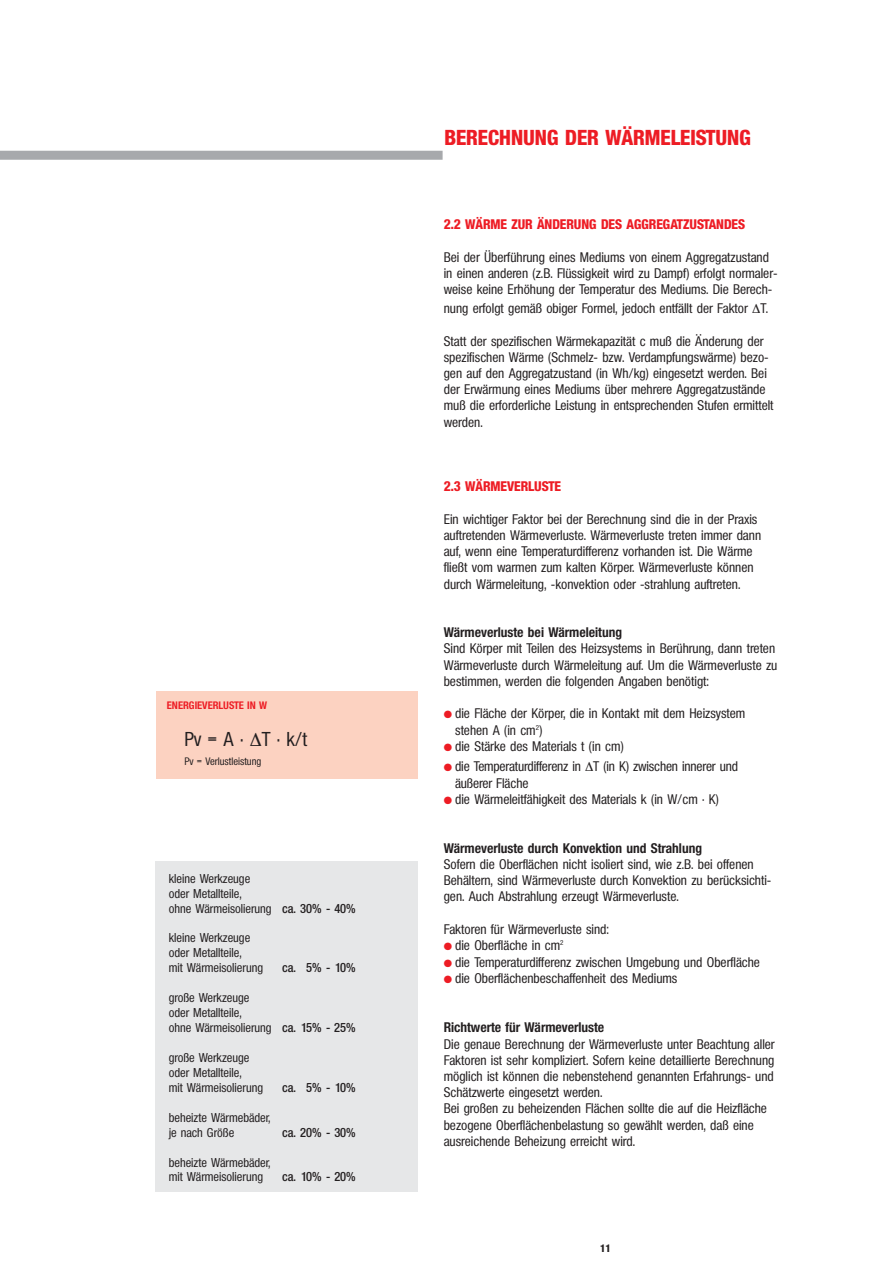
<style>
.page{position:relative;width:893px;height:1263px;background:#fff}
.page>*{position:absolute;margin:0;border:0;box-sizing:border-box;transform-origin:0 0}
.t1{font:800 21px "Colnova";color:#ed1c24}
.t2{font:500 19.5px "Colnova";color:#231f20}
.t3{font:500 13.5px/16.2px "Colnova";color:#231f20}
.t4{font:700 13.5px "Colnova";color:#231f20}
.t5{font:800 13.5px "Colnova";color:#ed1c24}
.t6{font:500 12.45px/15px "Colnova";color:#231f20}
.t7{font:600 12.45px "Colnova";color:#231f20}
.t8{font:500 10.5px "Colnova";color:#231f20}
.t9{font:700 10.5px "Colnova";color:#ed1c24}
.t10{font:800 10.5px "Colnova";color:#231f20}
.s1{font-family:"Olnova";font-stretch:condensed}
.s2{font-weight:600}
.s3{color:#ed1c24}
</style>
<div class="page">
<div style="left:0;top:151px;width:443px;height:9px;background:#a7a9ac"></div>
<div style="left:156px;top:861px;width:262px;height:331px;background:#e6e7e8"></div>
<div style="left:156px;top:692px;width:262px;height:87px;background:#fcd2c1"></div>
<p class="t9" style="left:167px;top:702px;width:102px">ENERGIEVERLUSTE IN W</p>
<h2 class="t2" style="left:184px;top:732px;width:124px">Pv = A · <span class="s1">Δ</span>T · k/t</h2>
<p class="t8" style="left:184px;top:758px;width:78px">Pv = Verlustleistung</p>
<p class="t6" style="left:169px;top:872px;width:189px">kleine Werkzeuge<br>oder Metallteile,<br>ohne Wärmeisolierung <span class="s2">ca. 30% - 40%</span></p>
<p class="t6" style="left:169px;top:932px;width:96px">kleine Werkzeuge oder Metallteile,<br>mit Wärmeisolierung</p>
<p class="t7" style="left:282px;top:963px;width:75px">ca. 5% - 10%</p>
<p class="t6" style="left:169px;top:991px;width:189px">große Werkzeuge<br>oder Metallteile,<br>ohne Wärmeisolierung <span class="s2">ca. 15% - 25%</span></p>
<p class="t6" style="left:169px;top:1051px;width:96px">große Werkzeuge oder Metallteile,<br>mit Wärmeisolierung</p>
<p class="t7" style="left:282px;top:1083px;width:75px">ca. 5% - 10%</p>
<p class="t6" style="left:169px;top:1111px;width:103px">beheizte Wärmebäder, je nach Größe</p>
<p class="t6" style="left:169px;top:1156px;width:103px">beheizte Wärmebäder, mit Wärmeisolierung</p>
<p class="t7" style="left:282px;top:1128px;width:75px">ca. 20% - 30%</p>
<p class="t7" style="left:282px;top:1172px;width:75px">ca. 10% - 20%</p>
<h1 class="t1" style="left:444px;top:130px;width:308px">BERECHNUNG DER WÄRMELEISTUNG</h1>
<p class="t5" style="left:444px;top:219px;width:303px">2.2 WÄRME ZUR ÄNDERUNG DES AGGREGATZUSTANDES</p>
<p class="t3" style="left:444px;top:250px;width:335px">Bei der Überführung eines Mediums von einem Aggregatzustand in einen anderen (z.B. Flüssigkeit wird zu Dampf) erfolgt normaler&shy;weise keine Erhöhung der Temperatur des Mediums. Die Berech -</p>
<p class="t3" style="left:444px;top:302px;width:326px">nung erfolgt gemäß obiger Formel, jedoch entfällt der Faktor <span class="s1">Δ</span>T.</p>
<p class="t3" style="left:444px;top:334px;width:331px">Statt der spezifischen Wärmekapazität c muß die Änderung der spezifischen Wärme (Schmelz- bzw. Verdampfungswärme) bezo&shy;gen auf den Aggregatzustand (in Wh/kg) eingesetzt werden. Bei der Erwärmung eines Mediums über mehrere Aggregatzustände muß die erforderliche Leistung in entsprechenden Stufen ermittelt werden.</p>
<p class="t5" style="left:444px;top:482px;width:119px">2.3 WÄRMEVERLUSTE</p>
<p class="t3" style="left:444px;top:512px;width:319px">Ein wichtiger Faktor bei der Berechnung sind die in der Praxis auftretenden Wärmeverluste. Wärmeverluste treten immer dann auf, wenn eine Temperaturdifferenz vorhanden ist. Die Wärme fließt vom warmen zum kalten Körper. Wärmeverluste können durch Wärmeleitung, -konvektion oder -strahlung auftreten.</p>
<p class="t4" style="left:444px;top:627px;width:180px">Wärmeverluste bei Wärmeleitung</p>
<p class="t3" style="left:444px;top:642px;width:335px">Sind Körper mit Teilen des Heizsystems in Berührung, dann treten<br>Wärmeverluste durch Wärmeleitung auf. Um die Wärmeverluste zu bestimmen, werden die folgenden Angaben benötigt:</p>
<p class="t3" style="left:455px;top:706px;width:292px;line-height:16.6px;text-indent:-11px"><span class="s3">●</span> die Fläche der Körper, die in Kontakt mit dem Heizsystem stehen A (in cm<sup>2</sup>)</p>
<p class="t3" style="left:444px;top:739px;width:182px"><span class="s3">●</span> die Stärke des Materials t (in cm)</p>
<p class="t3" style="left:455px;top:759px;width:284px;line-height:16.6px;text-indent:-11px"><span class="s3">●</span> die Temperaturdifferenz in <span class="s1">Δ</span>T (in K) zwischen innerer und äußerer Fläche</p>
<p class="t3" style="left:444px;top:792px;width:277px"><span class="s3">●</span> die Wärmeleitfähigkeit des Materials k (in W/cm · K)</p>
<p class="t4" style="left:444px;top:843px;width:260px">Wärmeverluste durch Konvektion und Strahlung</p>
<p class="t3" style="left:444px;top:857px;width:329px">Sofern die Oberflächen nicht isoliert sind, wie z.B. bei offenen<br>Behältern, sind Wärmeverluste durch Konvektion zu berücksichti&shy;gen. Auch Abstrahlung erzeugt Wärmeverluste.</p>
<p class="t3" style="left:444px;top:922px;width:167px">Faktoren für Wärmeverluste sind:</p>
<p class="t3" style="left:444px;top:938px;width:121px"><span class="s3">●</span> die Oberfläche in cm<sup>2</sup></p>
<p class="t3" style="left:444px;top:955px;width:318px"><span class="s3">●</span> die Temperaturdifferenz zwischen Umgebung und Oberfläche</p>
<p class="t3" style="left:444px;top:972px;width:235px"><span class="s3">●</span> die Oberflächenbeschaffenheit des Mediums</p>
<p class="t4" style="left:444px;top:1023px;width:162px">Richtwerte für Wärmeverluste</p>
<p class="t3" style="left:444px;top:1037px;width:332px">Die genaue Berechnung der Wärmeverluste unter Beachtung aller Faktoren ist sehr kompliziert. Sofern keine detaillierte Berechnung möglich ist können die nebenstehend genannten Erfahrungs- und Schätzwerte eingesetzt werden.<br>Bei großen zu beheizenden Flächen sollte die auf die Heizfläche bezogene Oberflächenbelastung so gewählt werden, daß eine ausreichende Beheizung erreicht wird.</p>
<p class="t10" style="left:600px;top:1244px;width:12px">11</p>
</div>
